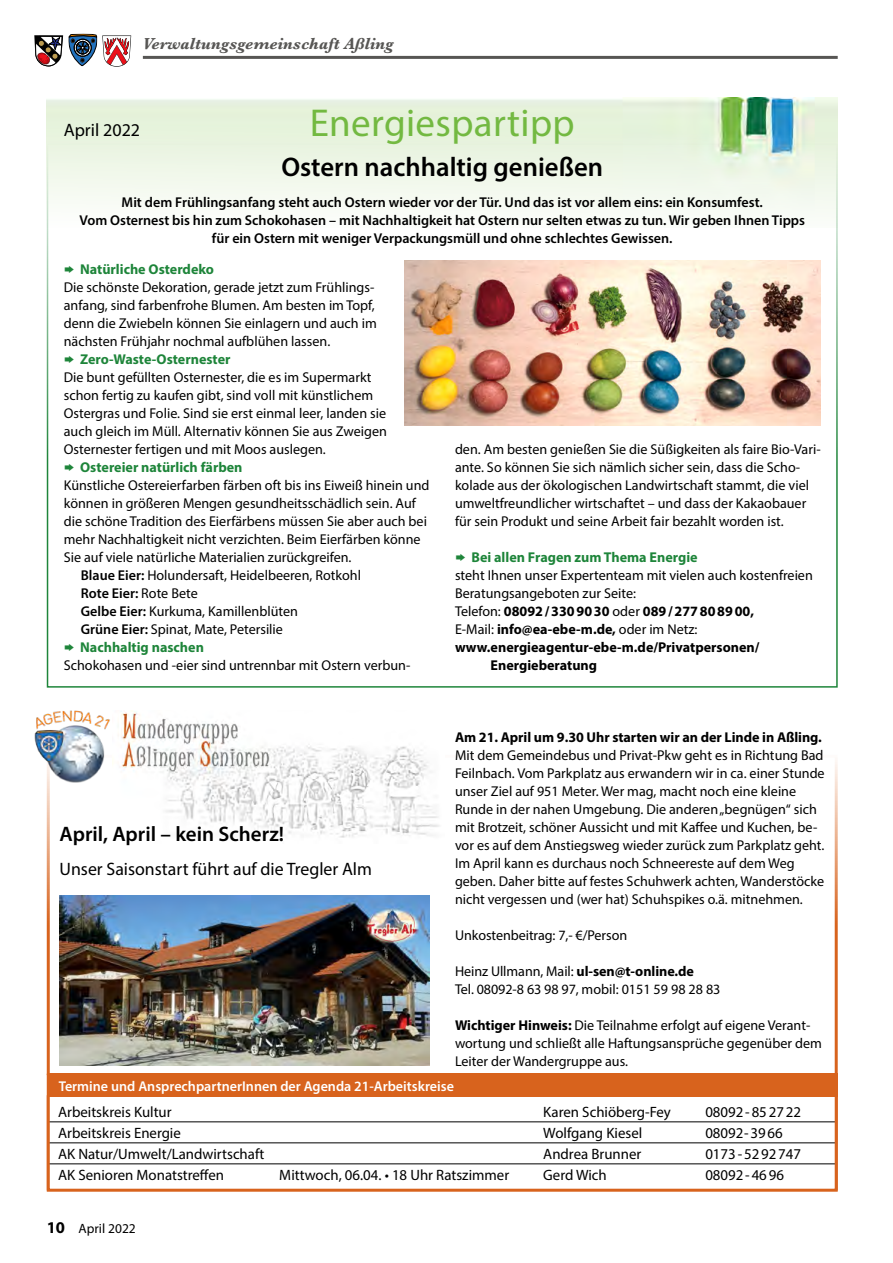
<style>
.page{position:relative;width:893px;height:1263px;background:#fff}
.page>*{position:absolute;margin:0;border:0;box-sizing:border-box;transform-origin:0 0}
.Head_14_semib_-_1_Ze{font:39px "Myriad Pro";letter-spacing:.01em;color:#73b941}
.allg__Fließtext{font:600 27px "Myriad Pro";color:#000}
.Head_14_semib_-_1_Ze-2{font:600 21px "Myriad Pro";color:#000}
.allg__Fließtext-2{font:18px "Myriad Pro";color:#000}
.Head_14_semib_-_1_Ze-3{font:18px "Myriad Pro";color:#000}
.t1{font:italic 700 16.5px "Baskerville";color:#575654}
.allg__Fließtext-3{font:15px "Myriad Pro";color:#000}
.allg__Fließtext-4{font:14.25px/18px "Myriad Pro";color:#000}
.allg__Fließtext-5{font:600 14.25px/18px "Myriad Pro";color:#000;text-align:center}
.allg__Fließtext-6{font:700 14.25px "Myriad Pro";color:#1e853a}
.allg__Fließtext-7{font:700 14.25px "Myriad Pro";color:#000}
.allg__Fließtext-8{font:600 14.25px "Myriad Pro";color:#fff}
.t2{font:13.5px "Myriad Pro";color:#000}
.s1{font-weight:600}
.s2{font-weight:400}
.s3{font-weight:700}
.s4{font-weight:700;font-size:16.5px}
</style>
<div class="page">
<div style="left:47px;top:1074px;width:791px;height:23px;background:#d8631d"></div>
<hr style="left:48px;top:1121px;width:788px;height:1px;background:#000">
<hr style="left:48px;top:1142px;width:788px;height:1px;background:#000">
<hr style="left:48px;top:1163px;width:788px;height:1px;background:#000">
<div style="left:47px;top:754px;width:791px;height:438px;border:3px solid #d8631d"></div>
<img style="left:34px;top:710px;width:78px;height:79px">
<hr style="left:47px;top:1074px;width:409px;height:1px;background:#d8631d">
<img style="left:47px;top:98px;width:791px;height:115px">
<img style="left:112px;top:710px;width:333px;height:128px">
<svg style="left:34px;top:34px;width:97px;height:33px"></svg>
<hr style="left:143px;top:56px;width:695px;height:3px;background:#575654">
<img style="left:404px;top:260px;width:417px;height:166px">
<img style="left:60px;top:896px;width:369px;height:170px">
<p class="t1" style="left:143px;top:32px;width:252px">Verwaltungsgemeinschaft Aßling</p>
<p class="Head_14_semib_-_1_Ze" style="left:310px;top:99px;width:267px">Energiespartipp</p>
<p class="allg__Fließtext" style="left:281px;top:150px;width:323px">Ostern nachhaltig genießen</p>
<p class="allg__Fließtext-5" style="left:79px;top:193px;width:727px">Mit dem Frühlingsanfang steht auch Ostern wieder vor der Tür. Und das ist vor allem eins: ein Konsumfest.<br>Vom Osternest bis hin zum Schokohasen – mit Nachhaltigkeit hat Ostern nur selten etwas zu tun. Wir geben Ihnen Tipps für ein Ostern mit weniger Verpackungsmüll und ohne schlechtes Gewissen.</p>
<p class="Head_14_semib_-_1_Ze-3" style="left:64px;top:119px;width:78px">April 2022</p>
<p class="allg__Fließtext-6" style="left:80px;top:259px;width:135px">Natürliche Osterdeko</p>
<p class="allg__Fließtext-4" style="left:64px;top:278px;width:314px">Die schönste Dekoration, gerade jetzt zum Frühlings&shy;anfang, sind farbenfrohe Blumen. Am besten im Topf, denn die Zwiebeln können Sie einlagern und auch im nächsten Frühjahr nochmal aufblühen lassen.</p>
<p class="allg__Fließtext-6" style="left:80px;top:349px;width:152px">Zero-Waste-Osternester</p>
<p class="allg__Fließtext-4" style="left:64px;top:368px;width:325px">Die bunt gefüllten Osternester, die es im Supermarkt schon fertig zu kaufen gibt, sind voll mit künstlichem Ostergras und Folie. Sind sie erst einmal leer, landen sie auch gleich im Müll. Alternativ können Sie aus Zweigen Osternester fertigen und mit Moos auslegen.</p>
<p class="allg__Fließtext-6" style="left:80px;top:457px;width:164px">Ostereier natürlich färben</p>
<p class="allg__Fließtext-4" style="left:64px;top:476px;width:367px">Künstliche Ostereierfarben färben oft bis ins Eiweiß hinein und können in größeren Mengen gesundheitsschädlich sein. Auf die schöne Tradition des Eierfärbens müssen Sie aber auch bei mehr Nachhaltigkeit nicht verzichten. Beim Eierfärben könne Sie auf viele natürliche Materialien zurückgreifen.</p>
<p class="allg__Fließtext-4" style="left:81px;top:566px;width:282px"><span class="s1">Blaue Eier:</span> Holundersaft, Heidelbeeren, Rotkohl</p>
<p class="allg__Fließtext-5" style="left:81px;top:583px;width:118px">Rote Eier: <span class="s2">Rote Bete</span></p>
<p class="allg__Fließtext-4" style="left:81px;top:602px;width:219px"><span class="s1">Gelbe Eier:</span> Kurkuma, Kamillenblüten</p>
<p class="allg__Fließtext-4" style="left:81px;top:620px;width:204px"><span class="s1">Grüne Eier:</span> Spinat, Mate, Petersilie</p>
<p class="allg__Fließtext-6" style="left:80px;top:637px;width:125px">Nachhaltig naschen</p>
<p class="allg__Fließtext-4" style="left:64px;top:656px;width:348px">Schokohasen und -eier sind untrennbar mit Ostern verbun-</p>
<p class="Head_14_semib_-_1_Ze-2" style="left:60px;top:820px;width:226px">April, April – kein Scherz!</p>
<p class="allg__Fließtext-2" style="left:60px;top:858px;width:314px">Unser Saisonstart führt auf die Tregler Alm</p>
<p class="allg__Fließtext-4" style="left:455px;top:440px;width:367px">den. Am besten genießen Sie die Süßigkeiten als faire Bio-Vari&shy;ante. So können Sie sich nämlich sicher sein, dass die Scho&shy;kolade aus der ökologischen Landwirtschaft stammt, die viel umweltfreundlicher wirtschaftet – und dass der Kakaobauer für sein Produkt und seine Arbeit fair bezahlt worden ist.</p>
<p class="allg__Fließtext-6" style="left:471px;top:547px;width:228px">Bei allen Fragen zum Thema Energie</p>
<p class="allg__Fließtext-4" style="left:455px;top:566px;width:359px">steht Ihnen unser Expertenteam mit vielen auch kostenfreien</p>
<p class="allg__Fließtext-4" style="left:455px;top:584px;width:183px">Beratungsangeboten zur Seite:</p>
<p class="allg__Fließtext-7" style="left:455px;top:601px;width:301px"><span class="s2">Telefon:</span> 08092/3309030 <span class="s2">oder</span> 089/277808900,</p>
<p class="allg__Fließtext-4" style="left:455px;top:620px;width:244px">E-Mail: <span class="s3">info@ea-ebe-m.de,</span> oder im Netz:</p>
<p class="allg__Fließtext-7" style="left:455px;top:637px;width:306px">www.energieagentur-ebe-m.de/Privatpersonen/</p>
<p class="allg__Fließtext-7" style="left:491px;top:655px;width:108px">Energieberatung</p>
<p class="allg__Fließtext-4" style="left:455px;top:728px;width:371px"><span class="s3">Am 21. April um 9.30 Uhr starten wir an der Linde in Aßling.<br></span>Mit dem Gemeindebus und Privat-Pkw geht es in Richtung Bad Feilnbach. Vom Parkplatz aus erwandern wir in ca. einer Stunde unser Ziel auf 951 Meter. Wer mag, macht noch eine kleine Runde in der nahen Umgebung. Die anderen „begnügen“ sich mit Brotzeit, schöner Aussicht und mit Kaffee und Kuchen, be&shy;vor es auf dem Anstiegsweg wieder zurück zum Parkplatz geht.<br>Im April kann es durchaus noch Schneereste auf dem Weg geben. Daher bitte auf festes Schuhwerk achten, Wanderstöcke nicht vergessen und (wer hat) Schuhspikes o.ä. mitnehmen.</p>
<p class="allg__Fließtext-4" style="left:455px;top:926px;width:174px">Unkostenbeitrag: 7,- €/Person</p>
<p class="allg__Fließtext-4" style="left:455px;top:962px;width:267px">Heinz Ullmann, Mail: <span class="s3">ul-sen@t-online.de<br></span>Tel. 08092-8 63 98 97, mobil: 0151 59 98 28 83</p>
<p class="allg__Fließtext-4" style="left:455px;top:1016px;width:368px"><span class="s3">Wichtiger Hinweis:</span> Die Teilnahme erfolgt auf eigene Verant&shy;wortung und schließt alle Haftungsansprüche gegenüber dem<br>Leiter der Wandergruppe aus.</p>
<p class="allg__Fließtext-8" style="left:59px;top:1077px;width:397px">Termine und AnsprechpartnerInnen der Agenda 21-Arbeitskreise</p>
<p class="allg__Fließtext-3" style="left:58px;top:1103px;width:115px">Arbeitskreis Kultur</p>
<p class="allg__Fließtext-3" style="left:543px;top:1103px;width:129px">Karen Schiöberg-Fey</p>
<p class="allg__Fließtext-3" style="left:705px;top:1103px;width:97px">08092-852722</p>
<p class="allg__Fließtext-3" style="left:58px;top:1124px;width:124px">Arbeitskreis Energie</p>
<p class="allg__Fließtext-3" style="left:543px;top:1124px;width:100px">Wolfgang Kiesel</p>
<p class="allg__Fließtext-3" style="left:705px;top:1124px;width:79px">08092-3966</p>
<p class="allg__Fließtext-3" style="left:58px;top:1145px;width:208px">AK Natur/Umwelt/Landwirtschaft</p>
<p class="allg__Fließtext-3" style="left:543px;top:1145px;width:99px">Andrea Brunner</p>
<p class="allg__Fließtext-3" style="left:705px;top:1145px;width:97px">0173-5292747</p>
<p class="allg__Fließtext-3" style="left:58px;top:1166px;width:168px">AK Senioren Monatstreffen</p>
<p class="allg__Fließtext-3" style="left:279px;top:1166px;width:231px">Mittwoch, 06.04. • 18 Uhr Ratszimmer</p>
<p class="allg__Fließtext-3" style="left:543px;top:1166px;width:65px">Gerd Wich</p>
<p class="allg__Fließtext-3" style="left:705px;top:1166px;width:80px">08092-4696</p>
<p class="t2" style="left:47px;top:1220px;width:91px"><span class="s4">10</span> April 2022</p>
</div>
